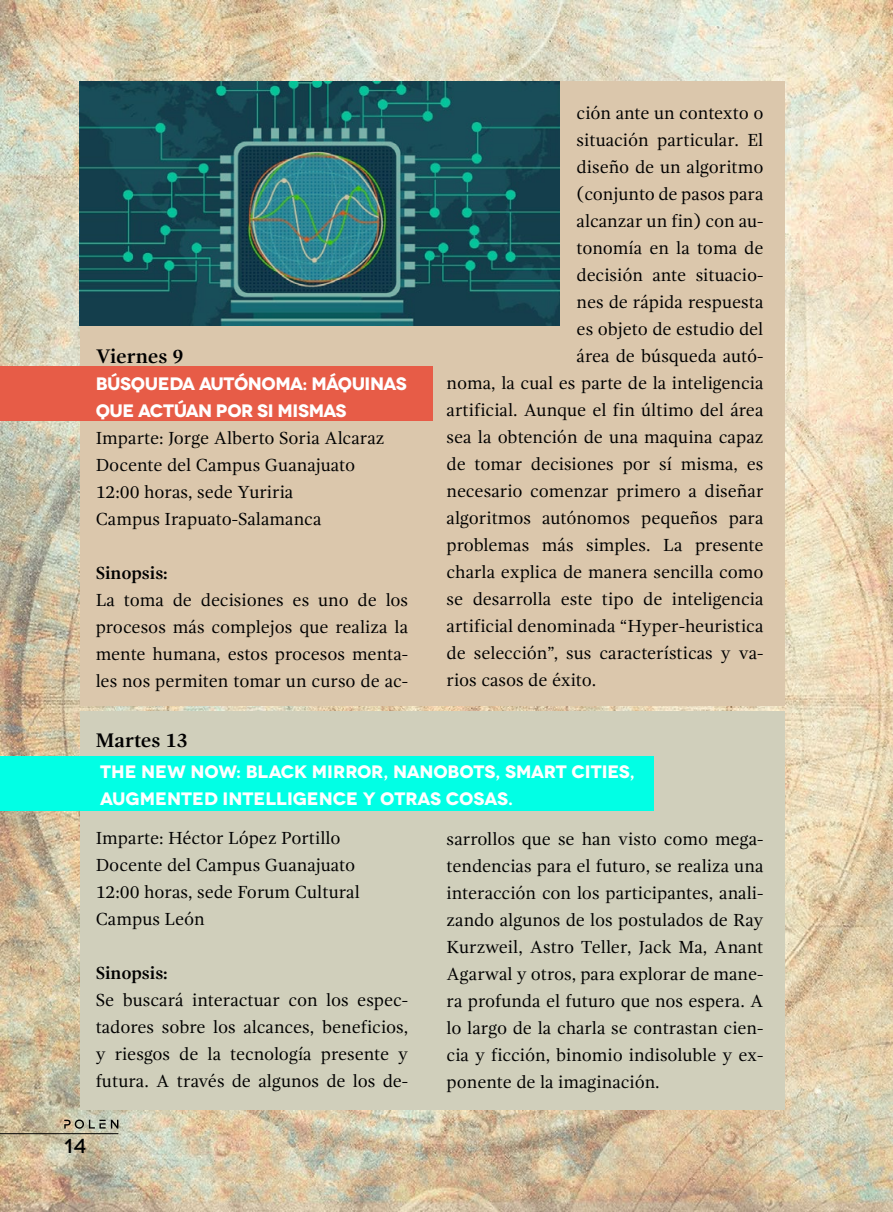
<style>
.page{position:relative;width:893px;height:1212px;background:#fff}
.page>*{position:absolute;margin:0;border:0;box-sizing:border-box;transform-origin:0 0}
.t1{font:700 20.25px "Gandhi Serif";color:#000}
.t2{font:500 20.25px "Novecentowide";color:#000101}
.t3{font:18px/27px "Gandhi Serif";color:#000;text-align:justify}
.t4{font:700 18px/27px "Novecentowide";letter-spacing:-.015em;color:#fff}
.t5{font:700 18px "Gandhi Serif";color:#000}
</style>
<div class="page">
<img style="left:0;top:0;width:893px;height:1212px">
<div style="left:80px;top:81px;width:704px;height:624px;background:#dbc7ac"></div>
<div style="left:80px;top:712px;width:704px;height:398px;background:#d0cfbb"></div>
<hr style="left:0;top:1133px;width:118px;height:1px;background:#000">
<svg style="left:64px;top:1119px;width:54px;height:10px"></svg>
<img style="left:80px;top:81px;width:480px;height:244px">
<div style="left:0;top:367px;width:432px;height:54px;background:#e75c47"></div>
<div style="left:0;top:756px;width:653px;height:55px;background:#01ffe5"></div>
<p class="t1" style="left:96px;top:345px;width:89px">Viernes 9</p>
<p class="t4" style="left:96px;top:371px;width:313px">BÚSQUEDA AUTÓNOMA: MÁQUINAS<br>QUE ACTÚAN POR SI MISMAS</p>
<p class="t3" style="left:96px;top:425px;width:290px;text-align:left">Imparte: Jorge Alberto Soria Alcaraz<br>Docente del Campus Guanajuato<br>12:00 horas, sede Yuriria<br>Campus Irapuato-Salamanca</p>
<p class="t5" style="left:96px;top:563px;width:74px">Sinopsis:</p>
<p class="t3" style="left:96px;top:587px;width:314px">La toma de decisiones es uno de los procesos más complejos que realiza la mente humana, estos procesos menta&shy;les nos permiten tomar un curso de ac-</p>
<p class="t1" style="left:96px;top:729px;width:94px">Martes 13</p>
<p class="t3" style="left:577px;top:100px;width:188px">ción ante un contexto o</p>
<p class="t3" style="left:577px;top:127px;width:188px">situación particular. El</p>
<p class="t3" style="left:577px;top:154px;width:188px">diseño de un algoritmo</p>
<p class="t3" style="left:577px;top:181px;width:188px">(conjunto de pasos para</p>
<p class="t3" style="left:577px;top:208px;width:188px">alcanzar un fin) con au-</p>
<p class="t3" style="left:577px;top:235px;width:188px">tonomía en la toma de</p>
<p class="t3" style="left:577px;top:262px;width:188px">decisión ante situacio-</p>
<p class="t3" style="left:577px;top:289px;width:188px">nes de rápida respuesta</p>
<p class="t3" style="left:577px;top:316px;width:188px">es objeto de estudio del</p>
<p class="t3" style="left:577px;top:343px;width:188px">área de búsqueda autó-</p>
<p class="t3" style="left:447px;top:370px;width:318px">noma, la cual es parte de la inteligencia</p>
<p class="t3" style="left:447px;top:397px;width:318px">artificial. Aunque el fin último del área</p>
<p class="t3" style="left:447px;top:424px;width:318px">sea la obtención de una maquina capaz</p>
<p class="t3" style="left:447px;top:451px;width:318px">de tomar decisiones por sí misma, es</p>
<p class="t3" style="left:447px;top:478px;width:318px">necesario comenzar primero a diseñar</p>
<p class="t3" style="left:447px;top:505px;width:318px">algoritmos autónomos pequeños para</p>
<p class="t3" style="left:447px;top:532px;width:318px">problemas más simples. La presente</p>
<p class="t3" style="left:447px;top:559px;width:318px">charla explica de manera sencilla como</p>
<p class="t3" style="left:447px;top:586px;width:318px">se desarrolla este tipo de inteligencia</p>
<p class="t3" style="left:447px;top:613px;width:318px">artificial denominada “Hyper-heuristica</p>
<p class="t3" style="left:447px;top:640px;width:318px">de selección”, sus características y va-</p>
<p class="t3" style="left:447px;top:667px;width:151px">rios casos de éxito.</p>
<p class="t4" style="left:100px;top:758px;width:536px">THE NEW NOW: BLACK MIRROR, NANOBOTS, SMART CITIES,<br>AUGMENTED INTELLIGENCE Y OTRAS COSAS.</p>
<p class="t3" style="left:96px;top:824px;width:266px;text-align:left">Imparte: Héctor López Portillo<br>Docente del Campus Guanajuato<br>12:00 horas, sede Forum Cultural<br>Campus León</p>
<p class="t5" style="left:96px;top:963px;width:74px">Sinopsis:</p>
<p class="t3" style="left:96px;top:986px;width:314px">Se buscará interactuar con los espec&shy;tadores sobre los alcances, beneficios, y riesgos de la tecnología presente y futura. A través de algunos de los de-</p>
<p class="t3" style="left:447px;top:826px;width:318px">sarrollos que se han visto como mega&shy;tendencias para el futuro, se realiza una interacción con los participantes, anali&shy;zando algunos de los postulados de Ray Kurzweil, Astro Teller, Jack Ma, Anant Agarwal y otros, para explorar de mane&shy;ra profunda el futuro que nos espera. A lo largo de la charla se contrastan cien&shy;cia y ficción, binomio indisoluble y ex&shy;ponente de la imaginación.</p>
<p class="t2" style="left:64px;top:1134px;width:24px">14</p>
</div>
